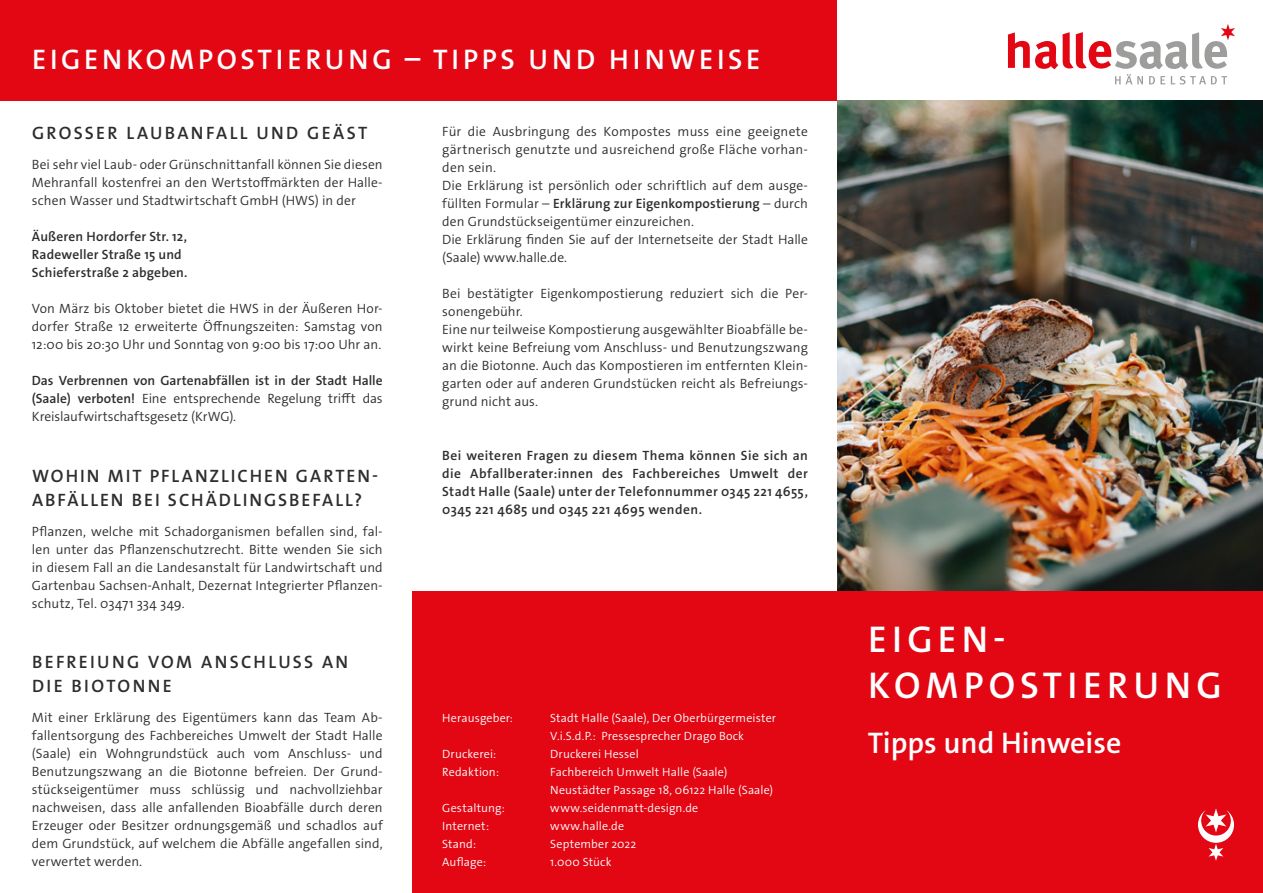
<style>
.page{position:relative;width:1263px;height:893px;background:#fff}
.page>*{position:absolute;margin:0;border:0;box-sizing:border-box;transform-origin:0 0}
.t1{font:600 37.5px/46.5px "The Sans Os F";letter-spacing:.14em;color:#fff}
.t2{font:600 30px "The Sans Os F";color:#fff}
.t3{font:600 28.5px "The Sans Os F";letter-spacing:.13em;color:#fff}
.t4{font:600 18px/24px "The Sans Os F";letter-spacing:.115em;color:#2e2d2c}
.t5{font:300 13.5px/18px "The Sans Os F";letter-spacing:.005em;color:#2e2d2c;text-align:justify}
.t6{font:600 13.5px/18px "The Sans Os F";letter-spacing:.02em;color:#2e2d2c}
.t7{font:300 12px/18px "The Sans Os F";letter-spacing:.01em;color:#fff}
.s1{font-weight:600}
</style>
<div class="page">
<div style="left:0;top:0;width:838px;height:101px;background:#e30613"></div>
<svg style="left:1008px;top:24px;width:227px;height:61px"></svg>
<img style="left:838px;top:101px;width:425px;height:490px">
<div style="left:412px;top:591px;width:851px;height:302px;background:#e30613"></div>
<svg style="left:1198px;top:808px;width:36px;height:53px"></svg>
<h3 class="t3" style="left:32px;top:41px;width:730px">EIGENKOMPOSTIERUNG – TIPPS UND HINWEISE</h3>
<h3 class="t4" style="left:32px;top:122px;width:337px">GROSSER LAUBANFALL UND GEÄST</h3>
<p class="t5" style="left:32px;top:156px;width:352px">Bei sehr viel Laub- oder Grünschnittanfall können Sie diesen Mehranfall kostenfrei an den Wertstoffmärkten der Halle&shy;schen Wasser und Stadtwirtschaft GmbH (HWS) in der</p>
<p class="t6" style="left:32px;top:228px;width:157px">Äußeren Hordorfer Str. 12,<br>Radeweller Straße 15 und<br>Schieferstraße 2 abgeben.</p>
<p class="t5" style="left:32px;top:300px;width:352px">Von März bis Oktober bietet die HWS in der Äußeren Hor&shy;dorfer Straße 12 erweiterte Öffnungszeiten: Samstag von 12:00 bis 20:30 Uhr und Sonntag von 9:00 bis 17:00 Uhr an.</p>
<p class="t5" style="left:32px;top:372px;width:352px"><span class="s1">Das Verbrennen von Gartenabfällen ist in der Stadt Halle (Saale) verboten!</span> Eine entsprechende Regelung trifft das Kreislaufwirtschaftsgesetz (KrWG).</p>
<h3 class="t4" style="left:32px;top:464px;width:348px">WOHIN MIT PFLANZLICHEN GARTEN-<br>ABFÄLLEN BEI SCHÄDLINGSBEFALL?</h3>
<p class="t5" style="left:32px;top:522px;width:352px">Pflanzen, welche mit Schadorganismen befallen sind, fal&shy;len unter das Pflanzenschutzrecht. Bitte wenden Sie sich in diesem Fall an die Landesanstalt für Landwirtschaft und Gartenbau Sachsen-Anhalt, Dezernat Integrierter Pflanzen&shy;schutz, Tel. 03471 334 349.</p>
<h3 class="t4" style="left:32px;top:650px;width:318px">BEFREIUNG VOM ANSCHLUSS AN<br>DIE BIOTONNE</h3>
<p class="t5" style="left:32px;top:708px;width:352px">Mit einer Erklärung des Eigentümers kann das Team Ab&shy;fallentsorgung des Fachbereiches Umwelt der Stadt Halle (Saale) ein Wohngrundstück auch vom Anschluss- und Benutzungszwang an die Biotonne befreien. Der Grund&shy;stückseigentümer muss schlüssig und nachvollziehbar nachweisen, dass alle anfallenden Bioabfälle durch deren Erzeuger oder Besitzer ordnungsgemäß und schadlos auf dem Grundstück, auf welchem die Abfälle angefallen sind, verwertet werden.</p>
<p class="t5" style="left:442px;top:123px;width:367px;text-align:left">Für die Ausbringung des Kompostes muss eine geeignete gärtnerisch genutzte und ausreichend große Fläche vorhan&shy;den sein.<br>Die Erklärung ist persönlich oder schriftlich auf dem ausge&shy;füllten Formular – <span class="s1">Erklärung zur Eigenkompostierung</span> – durch den Grundstückseigentümer einzureichen.<br>Die Erklärung finden Sie auf der Internetseite der Stadt Halle (Saale) www.halle.de.</p>
<p class="t5" style="left:442px;top:285px;width:367px;text-align:left">Bei bestätigter Eigenkompostierung reduziert sich die Per&shy;sonengebühr.<br>Eine nur teilweise Kompostierung ausgewählter Bioabfälle be&shy;wirkt keine Befreiung vom Anschluss- und Benutzungszwang an die Biotonne. Auch das Kompostieren im entfernten Klein&shy;garten oder auf anderen Grundstücken reicht als Befreiungs&shy;grund nicht aus.</p>
<p class="t6" style="left:442px;top:447px;width:367px;text-align:justify">Bei weiteren Fragen zu diesem Thema können Sie sich an die Abfallberater:innen des Fachbereiches Umwelt der Stadt Halle (Saale) unter der Telefonnummer 0345 221 4655, 0345 221 4685 und 0345 221 4695 wenden.</p>
<p class="t7" style="left:442px;top:709px;width:72px">Herausgeber:</p>
<p class="t7" style="left:550px;top:709px;width:227px">Stadt Halle (Saale), Der Oberbürgermeister<br>V.i.S.d.P.: Pressesprecher Drago Bock</p>
<p class="t7" style="left:442px;top:745px;width:56px">Druckerei:</p>
<p class="t7" style="left:550px;top:745px;width:90px">Druckerei Hessel</p>
<p class="t7" style="left:442px;top:763px;width:58px">Redaktion:</p>
<p class="t7" style="left:550px;top:763px;width:224px">Fachbereich Umwelt Halle (Saale)<br>Neustädter Passage 18, 06122 Halle (Saale)</p>
<p class="t7" style="left:442px;top:799px;width:64px">Gestaltung:</p>
<p class="t7" style="left:550px;top:799px;width:150px">www.seidenmatt-design.de</p>
<p class="t7" style="left:442px;top:817px;width:48px">Internet:</p>
<p class="t7" style="left:550px;top:817px;width:75px">www.halle.de</p>
<p class="t7" style="left:442px;top:835px;width:35px">Stand:</p>
<p class="t7" style="left:550px;top:835px;width:88px">September 2022</p>
<p class="t7" style="left:442px;top:853px;width:45px">Auflage:</p>
<p class="t7" style="left:550px;top:853px;width:63px">1.000 Stück</p>
<h1 class="t1" style="left:868px;top:616px;width:355px">EIGEN-<br>KOMPOSTIERUNG</h1>
<h2 class="t2" style="left:868px;top:724px;width:255px">Tipps und Hinweise</h2>
</div>
